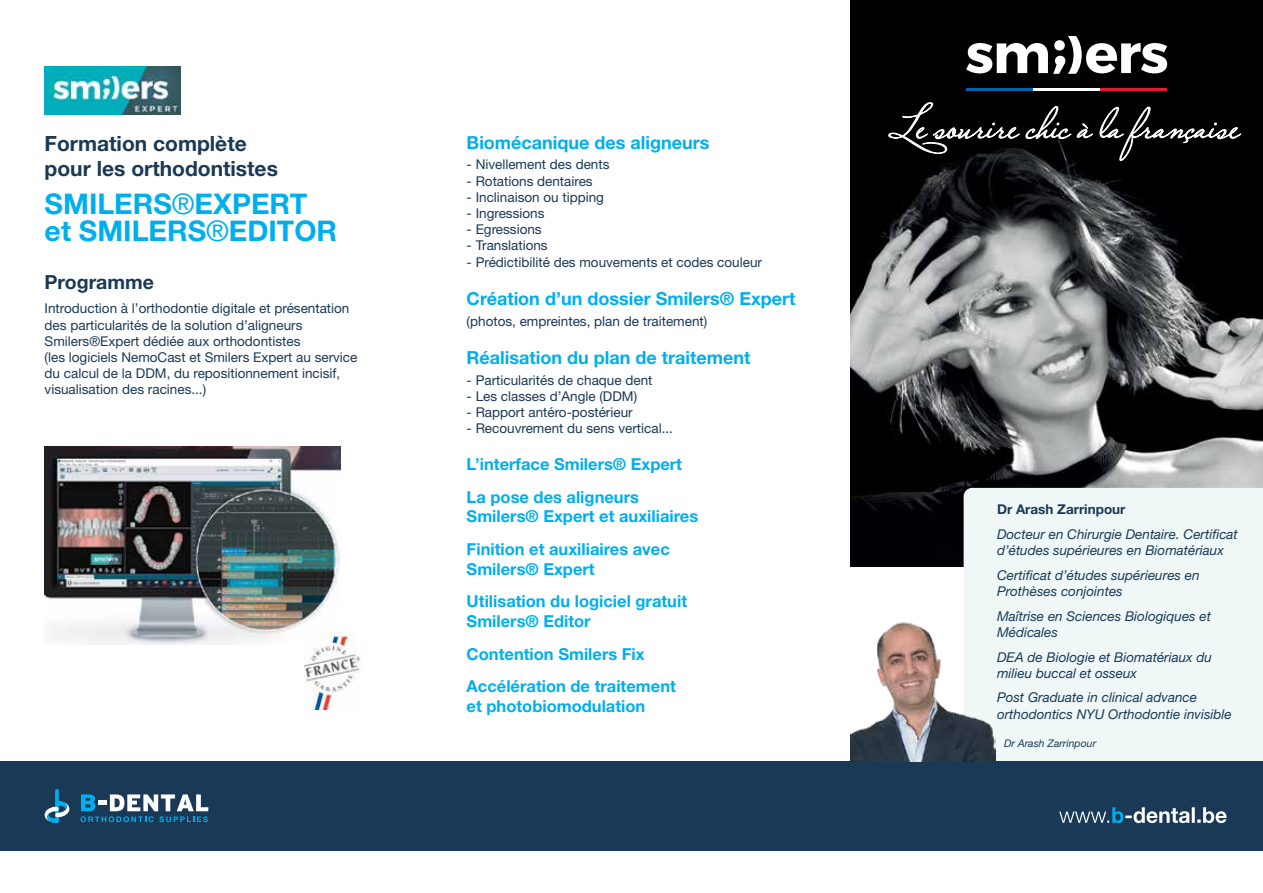
<style>
.page{position:relative;width:1263px;height:893px;background:#fff}
.page>*{position:absolute;margin:0;border:0;box-sizing:border-box;transform-origin:0 0}
.t1{font:700 28.5px/27px "Helvetica Neue LT Std";color:#00aeef}
.t2{font:700 21px/25.2px "Helvetica Neue LT Std";color:#193956}
.t3{font:700 19.5px "Helvetica Neue LT Std";color:#193956}
.t4{font:700 18px "Helvetica Neue LT Std";color:#00aeef}
.t5{font:700 16.5px/32.5px "Helvetica Neue LT Std";color:#00aeef}
.t6{font:13.5px/16.2px "Helvetica Neue LT Std";color:#193956}
.t7{font:italic 13.5px/16.2px "Helvetica Neue LT Std";color:#193956}
.t8{font:700 13.5px "Helvetica Neue LT Std";color:#193956}
.t9{font:italic 10.5px "Helvetica Neue LT Std";color:#193956}
.s1{font-weight:400}
</style>
<div class="page">
<img style="left:850px;top:0;width:413px;height:567px">
<div style="left:963px;top:488px;width:300px;height:273px;background:#eff8f7"></div>
<div style="left:0;top:761px;width:1263px;height:90px;background:#193956"></div>
<img style="left:850px;top:616px;width:146px;height:145px">
<img style="left:45px;top:67px;width:136px;height:47px">
<svg style="left:1059px;top:807px;width:168px;height:16px"></svg>
<img style="left:45px;top:446px;width:296px;height:198px">
<img style="left:304px;top:632px;width:57px;height:77px">
<svg style="left:55px;top:789px;width:4px;height:34px"></svg>
<svg style="left:45px;top:801px;width:24px;height:22px"></svg>
<svg style="left:80px;top:794px;width:128px;height:28px"></svg>
<svg style="left:889px;top:103px;width:352px;height:58px"></svg>
<svg style="left:966px;top:36px;width:201px;height:38px"></svg>
<hr style="left:966px;top:88px;width:67px;height:3px;background:#0061a6">
<hr style="left:1033px;top:88px;width:67px;height:3px;background:#fff">
<hr style="left:1100px;top:88px;width:67px;height:3px;background:#e31837">
<h2 class="t2" style="left:45px;top:131px;width:235px">Formation complète pour les orthodontistes</h2>
<h1 class="t1" style="left:45px;top:189px;width:294px">SMILERS<span class="s1">®</span>EXPERT et SMILERS<span class="s1">®</span>EDITOR</h1>
<h3 class="t3" style="left:45px;top:270px;width:111px">Programme</h3>
<p class="t6" style="left:45px;top:300px;width:314px">Introduction à l’orthodontie digitale et présentation des particularités de la solution d’aligneurs Smilers®Expert dédiée aux orthodontistes<br>(les logiciels NemoCast et Smilers Expert au service du calcul de la DDM, du repositionnement incisif, visualisation des racines...)</p>
<h3 class="t4" style="left:467px;top:131px;width:244px">Biomécanique des aligneurs</h3>
<p class="t6" style="left:467px;top:156px;width:144px">- Nivellement des dents</p>
<p class="t6" style="left:467px;top:172px;width:128px">- Rotations dentaires</p>
<p class="t6" style="left:467px;top:189px;width:139px">- Inclinaison ou tipping</p>
<p class="t6" style="left:467px;top:205px;width:79px">- Ingressions</p>
<p class="t6" style="left:467px;top:221px;width:77px">- Egressions</p>
<p class="t6" style="left:467px;top:237px;width:83px">- Translations</p>
<p class="t6" style="left:467px;top:253px;width:297px">- Prédictibilité des mouvements et codes couleur</p>
<h3 class="t4" style="left:467px;top:288px;width:330px">Création d’un dossier Smilers® Expert</h3>
<p class="t6" style="left:467px;top:313px;width:242px">(photos, empreintes, plan de traitement)</p>
<h3 class="t4" style="left:467px;top:347px;width:285px">Réalisation du plan de traitement</h3>
<p class="t6" style="left:467px;top:372px;width:187px">- Particularités de chaque dent</p>
<p class="t6" style="left:467px;top:388px;width:172px">- Les classes d’Angle (DDM)</p>
<p class="t6" style="left:467px;top:404px;width:168px">- Rapport antéro-postérieur</p>
<p class="t6" style="left:467px;top:420px;width:208px">- Recouvrement du sens vertical...</p>
<p class="t5" style="left:467px;top:448px;width:217px">L’interface Smilers® Expert<br>La pose des aligneurs</p>
<p class="t5" style="left:467px;top:500px;width:233px">Smilers® Expert et auxiliaires<br>Finition et auxiliaires avec</p>
<p class="t5" style="left:467px;top:552px;width:222px">Smilers® Expert<br>Utilisation du logiciel gratuit</p>
<p class="t5" style="left:467px;top:605px;width:211px">Smilers® Editor<br>Contention Smilers Fix<br>Accélération de traitement</p>
<p class="t5" style="left:467px;top:690px;width:180px">et photobiomodulation</p>
<p class="t8" style="left:997px;top:501px;width:130px">Dr Arash Zarrinpour</p>
<p class="t7" style="left:997px;top:526px;width:242px">Docteur en Chirurgie Dentaire. Certificat d’études supérieures en Biomatériaux</p>
<p class="t7" style="left:997px;top:567px;width:204px">Certificat d’études supérieures en<br>Prothèses conjointes</p>
<p class="t7" style="left:997px;top:607px;width:215px">Maîtrise en Sciences Biologiques et<br>Médicales</p>
<p class="t7" style="left:997px;top:648px;width:217px">DEA de Biologie et Biomatériaux du milieu buccal et osseux</p>
<p class="t7" style="left:997px;top:689px;width:236px">Post Graduate in clinical advance orthodontics NYU Orthodontie invisible</p>
<p class="t9" style="left:1004px;top:737px;width:94px">Dr Arash Zarrinpour</p>
</div>
